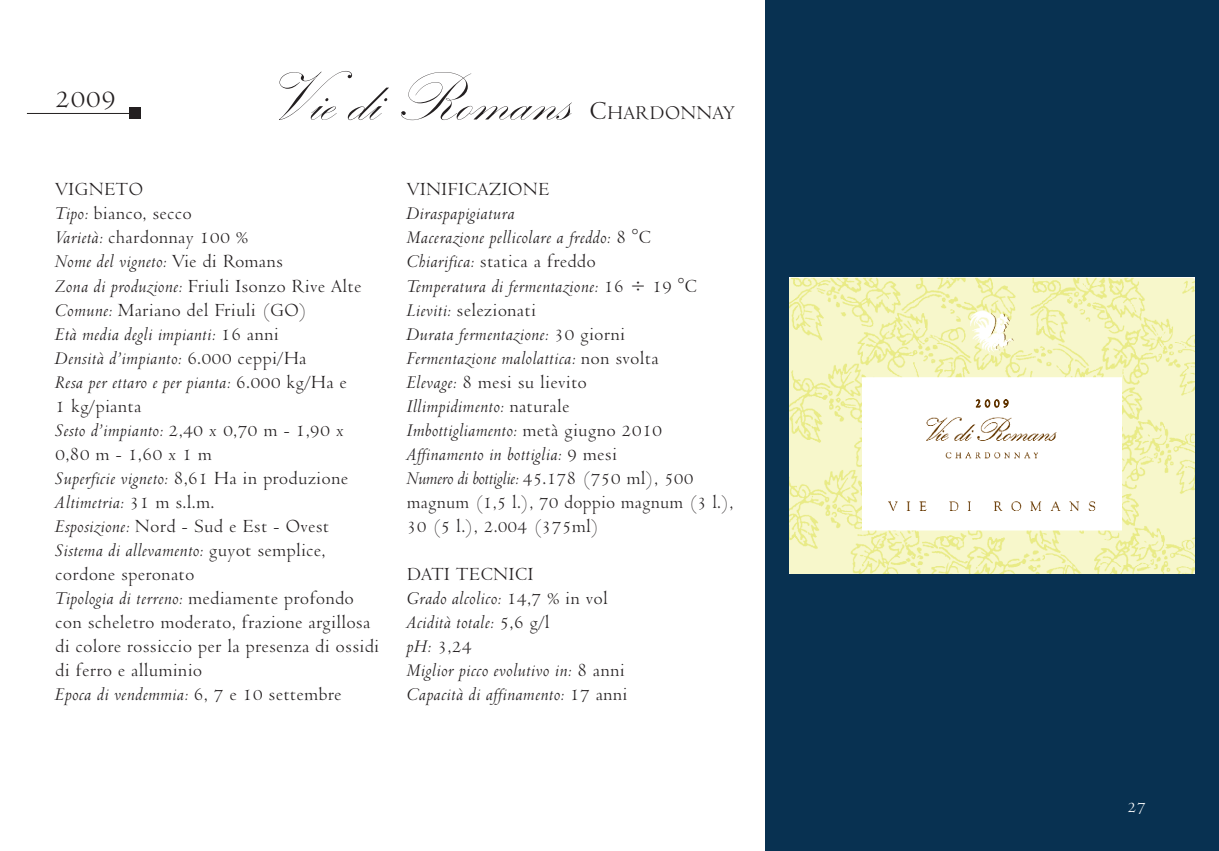
<style>
.page{position:relative;width:1219px;height:851px;background:#fff}
.page>*{position:absolute;margin:0;border:0;box-sizing:border-box;transform-origin:0 0}
.t1{font:500 70px "Kunstlerschreibsch D";color:#231f20}
.t2{font:30px "Venetian 301 BT";color:#231f20}
.t3{font:21px "Venetian 301 BT";color:#231f20}
.t4{font:20px/24px "Venetian 301 BT";color:#231f20}
.t5{font:italic 20px/24px "Venetian 301 BT";color:#231f20}
.t6{font:18px "Venetian 301 BT";color:#fff}
.s1{font-size:28px}
.s2{font-style:italic}
.s3{font-style:normal}
</style>
<div class="page">
<div style="left:765px;top:0;width:454px;height:850px;background:#083151"></div>
<img style="left:789px;top:278px;width:406px;height:295px">
<svg style="left:976px;top:399px;width:4px;height:8px"></svg>
<div style="left:985px;top:399px;width:5px;height:8px;border:1px solid #603400;border-radius:50%"></div>
<svg style="left:986px;top:400px;width:3px;height:6px"></svg>
<div style="left:994px;top:399px;width:5px;height:8px;border:1px solid #603400;border-radius:50%"></div>
<svg style="left:995px;top:399px;width:13px;height:8px"></svg>
<hr style="left:27px;top:113px;width:102px;height:1px;background:#231f20">
<div style="left:129px;top:108px;width:11px;height:11px;background:#231f20"></div>
<h2 class="t2" style="left:55px;top:81px;width:63px">2009</h2>
<h1 class="t1" style="left:257px;top:63px;width:314px">Vie di Romans</h1>
<p class="t3" style="left:589px;top:101px;width:148px"><span class="s1">C</span>HARDONNAY</p>
<p class="t4" style="left:55px;top:178px;width:326px">VIGNETO<br><span class="s2">Tipo:</span> bianco, secco<br><span class="s2">Varietà:</span> chardonnay 100 %<br><span class="s2">Nome del vigneto:</span> Vie di Romans<br><span class="s2">Zona di produzione:</span> Friuli Isonzo Rive Alte<br><span class="s2">Comune:</span> Mariano del Friuli (GO)<br><span class="s2">Età media degli impianti:</span> 16 anni<br><span class="s2">Densità d’impianto:</span> 6.000 ceppi/Ha<br><span class="s2">Resa per ettaro e per pianta:</span> 6.000 kg/Ha e<br>1 kg/pianta<br><span class="s2">Sesto d’impianto:</span> 2,40 x 0,70 m - 1,90 x<br>0,80 m - 1,60 x 1 m<br><span class="s2">Superficie vigneto:</span> 8,61 Ha in produzione<br><span class="s2">Altimetria:</span> 31 m s.l.m.<br><span class="s2">Esposizione:</span> Nord - Sud e Est - Ovest<br><span class="s2">Sistema di allevamento:</span> guyot semplice, cordone speronato<br><span class="s2">Tipologia di terreno:</span> mediamente profondo con scheletro moderato, frazione argillosa di colore rossiccio per la presenza di ossidi di ferro e alluminio<br><span class="s2">Epoca di vendemmia:</span> 6, 7 e 10 settembre</p>
<p class="t4" style="left:407px;top:178px;width:144px">VINIFICAZIONE</p>
<p class="t5" style="left:407px;top:202px;width:328px">Diraspapigiatura<br>Macerazione pellicolare a freddo: <span class="s3">8 °C<br></span>Chiarifica: <span class="s3">statica a freddo<br></span>Temperatura di fermentazione: <span class="s3">16 ÷ 19 °C<br></span>Lieviti: <span class="s3">selezionati<br></span>Durata fermentazione: <span class="s3">30 giorni<br></span>Fermentazione malolattica: <span class="s3">non svolta<br></span>Elevage: <span class="s3">8 mesi su lievito<br></span>Illimpidimento: <span class="s3">naturale<br></span>Imbottigliamento: <span class="s3">metà giugno 2010<br></span>Affinamento in bottiglia: <span class="s3">9 mesi<br></span>Numero di bottiglie: <span class="s3">45.178 (750 ml), 500 magnum (1,5 l.), 70 doppio magnum (3 l.),<br>30 (5 l.), 2.004 (375ml)</span></p>
<p class="t5" style="left:407px;top:562px;width:222px"><span class="s3">DATI TECNICI<br></span>Grado alcolico: <span class="s3">14,7 % in vol<br></span>Acidità totale: <span class="s3">5,6 g/l<br></span>pH: <span class="s3">3,24<br></span>Miglior picco evolutivo in: <span class="s3">8 anni<br></span>Capacità di affinamento: <span class="s3">17 anni</span></p>
<p class="t6" style="left:1128px;top:796px;width:20px">27</p>
</div>
